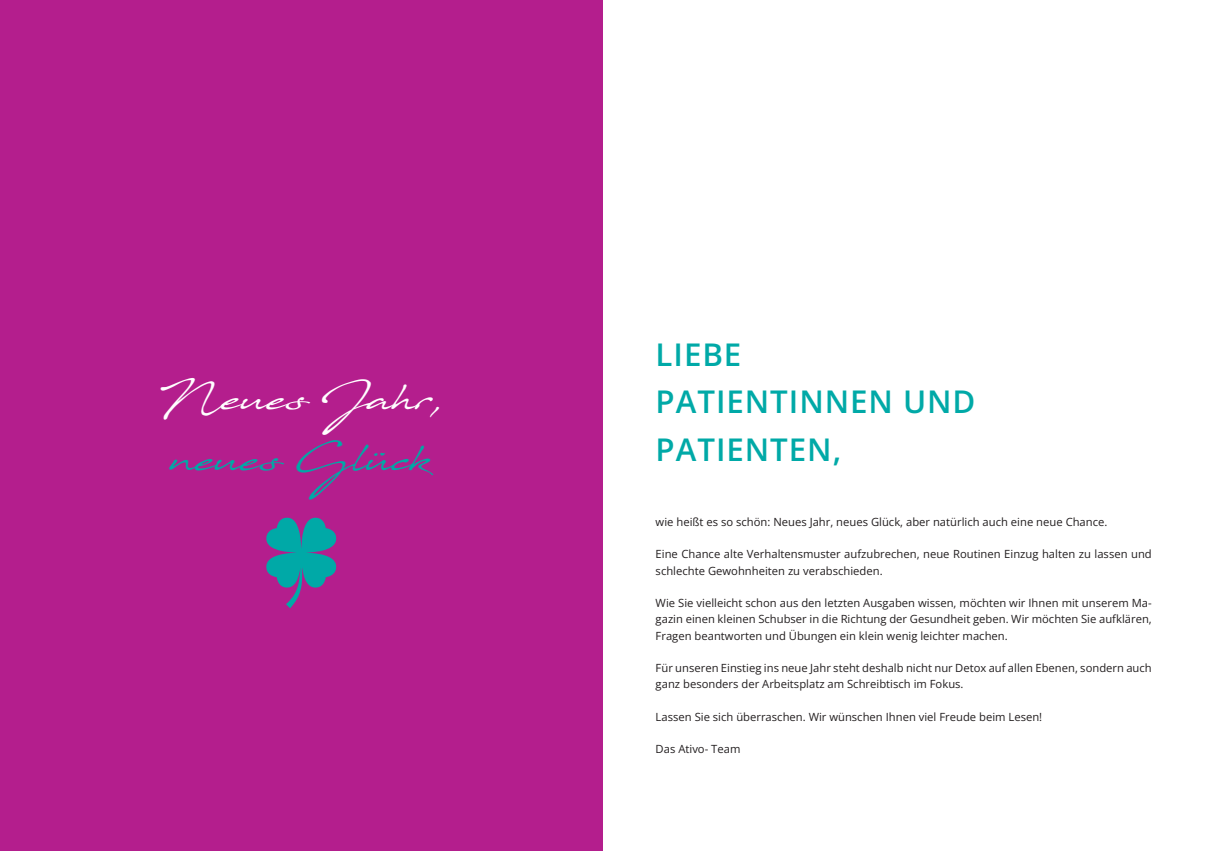
<style>
.page{position:relative;width:1205px;height:851px;background:#fff}
.page>*{position:absolute;margin:0;border:0;box-sizing:border-box;transform-origin:0 0}
.t1{font:37.5px "Javacom";color:#fff}
.t2{font:37.5px "Javacom";color:#00a9a7}
.t3{font:600 31.25px/47.5px "Open Sans";letter-spacing:.03em;color:#00a9a7}
.t4{font:11.25px/16.2px "Open Sans";color:#231f20}
</style>
<div class="page">
<div style="left:0;top:0;width:602px;height:850px;background:#b41e8d"></div>
<svg style="left:266px;top:517px;width:71px;height:91px"></svg>
<h1 class="t1" style="left:158px;top:373px;width:288px">Neues Jahr,</h1>
<h1 class="t2" style="left:171px;top:434px;width:262px">neues Glück</h1>
<h2 class="t3" style="left:656px;top:330px;width:321px">LIEBE<br>PATIENTINNEN UND<br>PATIENTEN,</h2>
<p class="t4" style="left:656px;top:513px;width:453px">wie heißt es so schön: Neues Jahr, neues Glück, aber natürlich auch eine neue Chance.</p>
<p class="t4" style="left:656px;top:545px;width:498px">Eine Chance alte Verhaltensmuster aufzubrechen, neue Routinen Einzug halten zu lassen und schlechte Gewohnheiten zu verabschieden.</p>
<p class="t4" style="left:656px;top:594px;width:498px;text-align:justify">Wie Sie vielleicht schon aus den letzten Ausgaben wissen, möchten wir Ihnen mit unserem Ma&shy;gazin einen kleinen Schubser in die Richtung der Gesundheit geben. Wir möchten Sie aufklären, Fragen beantworten und Übungen ein klein wenig leichter machen.</p>
<p class="t4" style="left:656px;top:659px;width:498px">Für unseren Einstieg ins neue Jahr steht deshalb nicht nur Detox auf allen Ebenen, sondern auch ganz besonders der Arbeitsplatz am Schreibtisch im Fokus.</p>
<p class="t4" style="left:656px;top:708px;width:388px">Lassen Sie sich überraschen. Wir wünschen Ihnen viel Freude beim Lesen!</p>
<p class="t4" style="left:656px;top:740px;width:86px">Das Ativo- Team</p>
</div>
